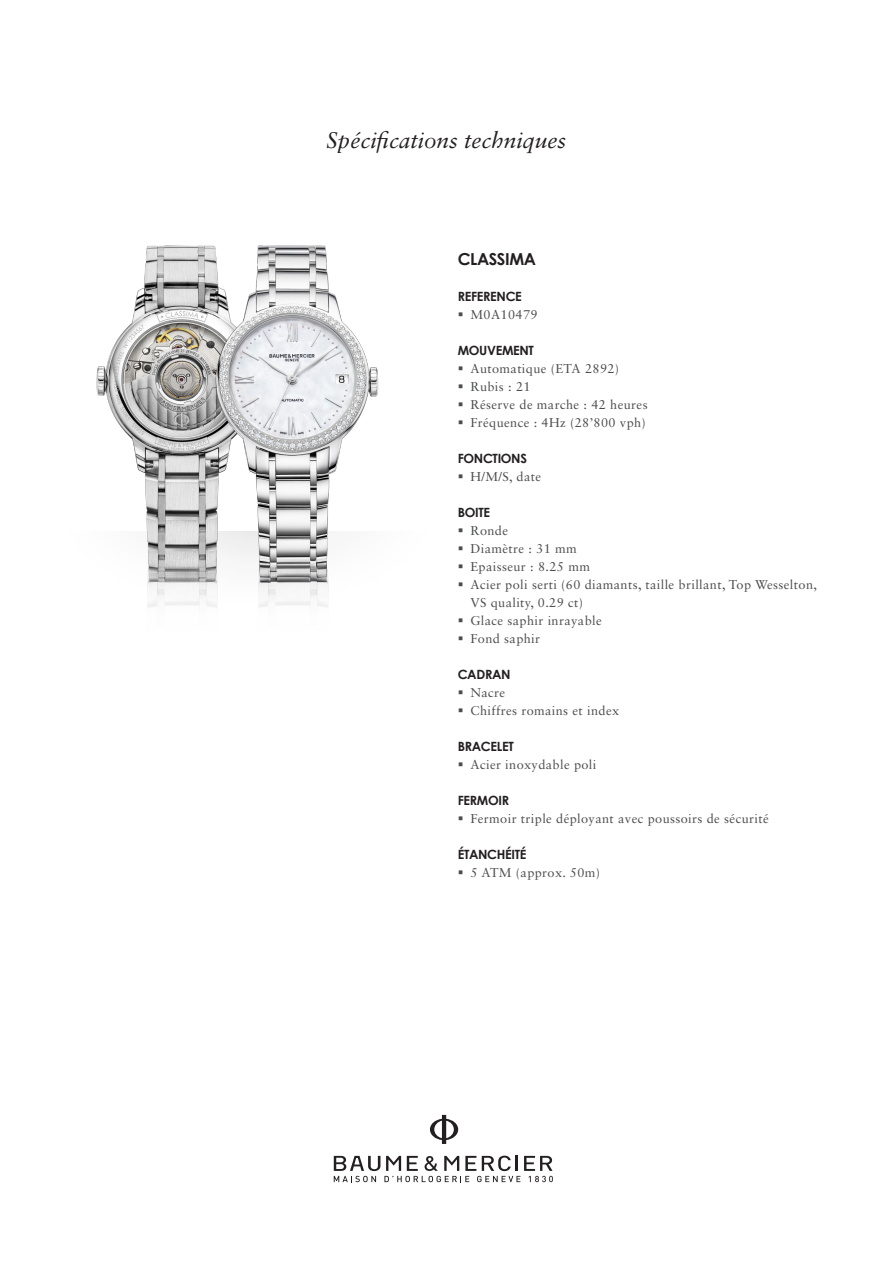
<style>
.page{position:relative;width:893px;height:1263px;background:#fff}
.page>*{position:absolute;margin:0;border:0;box-sizing:border-box;transform-origin:0 0}
.t1{font:italic 22.5px "Sabon LT Std";color:#231f20}
.Titre_txt{font:700 16.5px "Century Gothic";letter-spacing:-.025em;color:#231f20}
.t2{font:12.75px/18px "Sabon LT Std";letter-spacing:.03em;color:#4b4c4d}
.Titre_txt-2{font:700 12.75px "Century Gothic";letter-spacing:-.025em;color:#231f20}
</style>
<div class="page">
<img style="left:96px;top:245px;width:56px;height:318px">
<svg style="left:430px;top:1115px;width:28px;height:29px"></svg>
<svg style="left:334px;top:1156px;width:219px;height:26px"></svg>
<img style="left:152px;top:245px;width:227px;height:318px">
<img style="left:147px;top:563px;width:177px;height:44px">
<p class="t1" style="left:327px;top:127px;width:241px">Spécifications techniques</p>
<p class="Titre_txt" style="left:458px;top:249px;width:80px">CLASSIMA</p>
<p class="Titre_txt-2" style="left:458px;top:289px;width:66px">REFERENCE</p>
<p class="t2" style="left:470px;top:306px;width:69px">M0A10479</p>
<p class="Titre_txt-2" style="left:458px;top:343px;width:78px">MOUVEMENT</p>
<p class="t2" style="left:470px;top:360px;width:150px">Automatique (ETA 2892)</p>
<p class="t2" style="left:470px;top:378px;width:62px">Rubis : 21</p>
<p class="t2" style="left:470px;top:396px;width:179px">Réserve de marche : 42 heures</p>
<p class="t2" style="left:470px;top:414px;width:177px">Fréquence : 4Hz (28’800 vph)</p>
<p class="Titre_txt-2" style="left:458px;top:451px;width:71px">FONCTIONS</p>
<p class="t2" style="left:470px;top:468px;width:72px">H/M/S, date</p>
<p class="Titre_txt-2" style="left:458px;top:505px;width:34px">BOITE</p>
<p class="t2" style="left:470px;top:522px;width:39px">Ronde</p>
<p class="t2" style="left:470px;top:540px;width:108px">Diamètre : 31 mm</p>
<p class="t2" style="left:470px;top:558px;width:121px">Epaisseur : 8.25 mm</p>
<p class="t2" style="left:470px;top:576px;width:348px">Acier poli serti (60 diamants, taille brillant, Top Wesselton,<br>VS quality, 0.29 ct)</p>
<p class="t2" style="left:470px;top:612px;width:133px">Glace saphir inrayable</p>
<p class="t2" style="left:470px;top:630px;width:71px">Fond saphir</p>
<p class="Titre_txt-2" style="left:458px;top:667px;width:54px">CADRAN</p>
<p class="t2" style="left:470px;top:684px;width:36px">Nacre</p>
<p class="t2" style="left:470px;top:702px;width:150px">Chiffres romains et index</p>
<p class="Titre_txt-2" style="left:458px;top:739px;width:58px">BRACELET</p>
<p class="t2" style="left:470px;top:756px;width:127px">Acier inoxydable poli</p>
<p class="Titre_txt-2" style="left:458px;top:793px;width:53px">FERMOIR</p>
<p class="t2" style="left:470px;top:810px;width:300px">Fermoir triple déployant avec poussoirs de sécurité</p>
<p class="Titre_txt-2" style="left:458px;top:847px;width:70px">ÉTANCHÉITÉ</p>
<p class="t2" style="left:470px;top:864px;width:131px">5 ATM (approx. 50m)</p>
</div>
